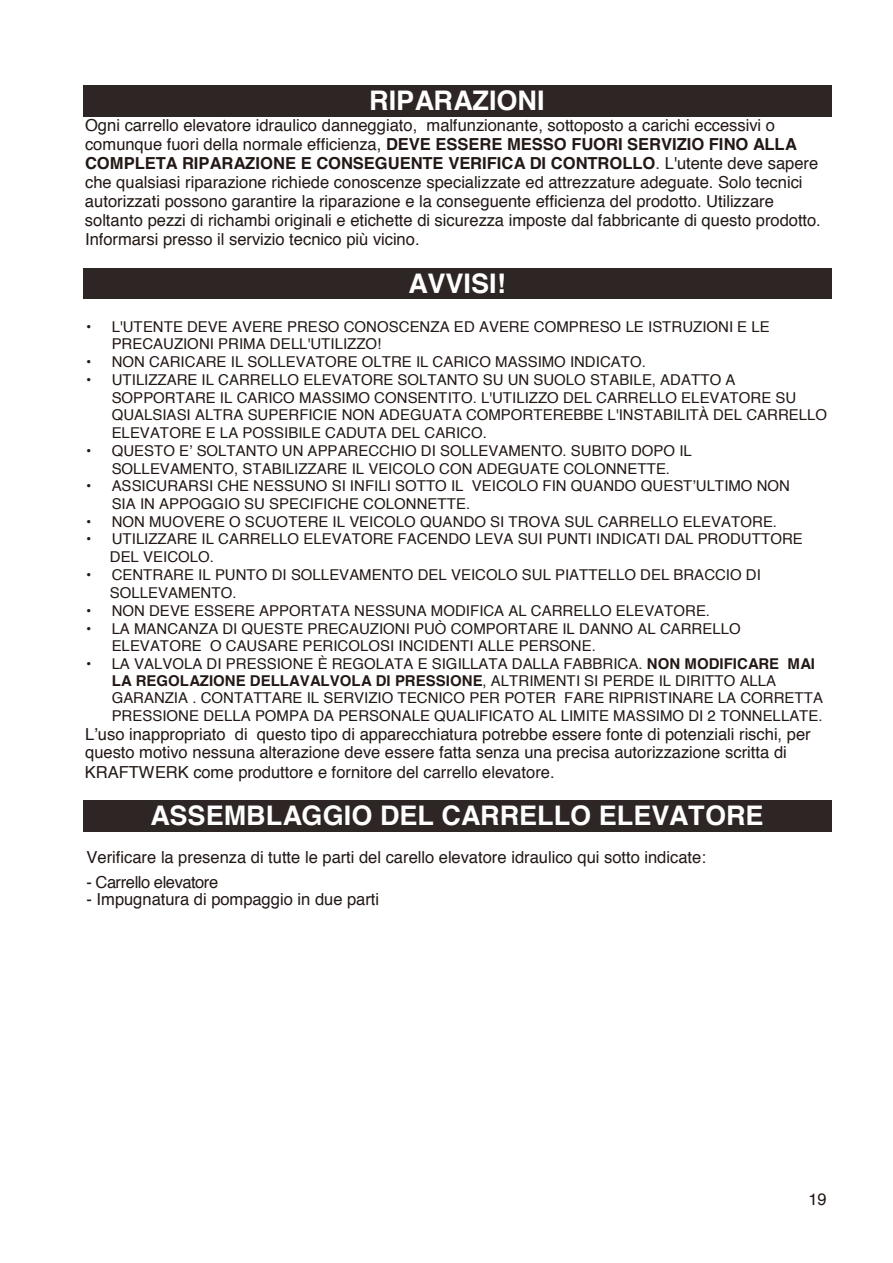
<style>
.page{position:relative;width:893px;height:1263px;background:#fff}
.page>*{position:absolute;margin:0;border:0;box-sizing:border-box;transform-origin:0 0}
.t1{font:700 27px "Helvetica";color:#fff}
.t2{font:16.5px/18.9px "Helvetica";color:#221815}
.t3{font:16.5px "Helvetica";letter-spacing:-.025em;color:#221815}
.t4{font:15px/17.7px "Helvetica";color:#221815}
.s1{font-weight:700}
</style>
<div class="page">
<div style="left:83px;top:85px;width:748px;height:31px;background:#2e2624"></div>
<div style="left:83px;top:268px;width:748px;height:31px;background:#2e2624"></div>
<div style="left:83px;top:800px;width:748px;height:31px;background:#2e2624"></div>
<h1 class="t1" style="left:369px;top:78px;width:177px">RIPARAZIONI</h1>
<p class="t2" style="left:85px;top:117px;width:737px">Ogni carrello elevatore idraulico danneggiato, malfunzionante, sottoposto a carichi eccessivi o comunque fuori della normale efficienza, <span class="s1">DEVE ESSERE MESSO FUORI SERVIZIO FINO ALLA COMPLETA RIPARAZIONE E CONSEGUENTE VERIFICA DI CONTROLLO</span>. L'utente deve sapere che qualsiasi riparazione richiede conoscenze specializzate ed attrezzature adeguate. Solo tecnici autorizzati possono garantire la riparazione e la conseguente efficienza del prodotto. Utilizzare soltanto pezzi di richambi originali e etichette di sicurezza imposte dal fabbricante di questo prodotto.<br>Informarsi presso il servizio tecnico più vicino.</p>
<h1 class="t1" style="left:408px;top:262px;width:99px">AVVISI!</h1>
<p class="t4" style="left:112px;top:318px;width:660px;text-indent:-26px">• L'UTENTE DEVE AVERE PRESO CONOSCENZA ED AVERE COMPRESO LE ISTRUZIONI E LE<br>PRECAUZIONI PRIMA DELL'UTILIZZO!</p>
<p class="t4" style="left:86px;top:354px;width:561px">• NON CARICARE IL SOLLEVATORE OLTRE IL CARICO MASSIMO INDICATO.</p>
<p class="t4" style="left:112px;top:371px;width:717px;text-indent:-26px">• UTILIZZARE IL CARRELLO ELEVATORE SOLTANTO SU UN SUOLO STABILE, ADATTO A SOPPORTARE IL CARICO MASSIMO CONSENTITO. L'UTILIZZO DEL CARRELLO ELEVATORE SU QUALSIASI ALTRA SUPERFICIE NON ADEGUATA COMPORTEREBBE L'INSTABILITÀ DEL CARRELLO ELEVATORE E LA POSSIBILE CADUTA DEL CARICO.</p>
<p class="t4" style="left:86px;top:443px;width:607px;text-align:center">• QUESTO Eʼ SOLTANTO UN APPARECCHIO DI SOLLEVAMENTO. SUBITO DOPO IL<br>SOLLEVAMENTO, STABILIZZARE IL VEICOLO CON ADEGUATE COLONNETTE.</p>
<p class="t4" style="left:112px;top:477px;width:680px;text-indent:-26px">• ASSICURARSI CHE NESSUNO SI INFILI SOTTO IL VEICOLO FIN QUANDO QUESTʼULTIMO NON<br>SIA IN APPOGGIO SU SPECIFICHE COLONNETTE.</p>
<p class="t4" style="left:86px;top:513px;width:692px">• NON MUOVERE O SCUOTERE IL VEICOLO QUANDO SI TROVA SUL CARRELLO ELEVATORE.</p>
<p class="t4" style="left:110px;top:531px;width:694px;text-indent:-24px">• UTILIZZARE IL CARRELLO ELEVATORE FACENDO LEVA SUI PUNTI INDICATI DAL PRODUTTORE<br>DEL VEICOLO.</p>
<p class="t4" style="left:110px;top:567px;width:652px;text-indent:-24px">• CENTRARE IL PUNTO DI SOLLEVAMENTO DEL VEICOLO SUL PIATTELLO DEL BRACCIO DI<br>SOLLEVAMENTO.</p>
<p class="t4" style="left:86px;top:602px;width:625px">• NON DEVE ESSERE APPORTATA NESSUNA MODIFICA AL CARRELLO ELEVATORE.</p>
<p class="t4" style="left:112px;top:620px;width:631px;line-height:17.1px;text-indent:-26px">• LA MANCANZA DI QUESTE PRECAUZIONI PUÒ COMPORTARE IL DANNO AL CARRELLO<br>ELEVATORE O CAUSARE PERICOLOSI INCIDENTI ALLE PERSONE.</p>
<p class="t4" style="left:112px;top:656px;width:713px;line-height:17.2px;text-indent:-26px">• LA VALVOLA DI PRESSIONE È REGOLATA E SIGILLATA DALLA FABBRICA. <span class="s1">NON MODIFICARE MAI LA REGOLAZIONE DELLAVALVOLA DI PRESSIONE</span>, ALTRIMENTI SI PERDE IL DIRITTO ALLA GARANZIA . CONTATTARE IL SERVIZIO TECNICO PER POTER FARE RIPRISTINARE LA CORRETTA PRESSIONE DELLA POMPA DA PERSONALE QUALIFICATO AL LIMITE MASSIMO DI 2 TONNELLATE.</p>
<p class="t2" style="left:85px;top:725px;width:727px">Lʼuso inappropriato di questo tipo di apparecchiatura potrebbe essere fonte di potenziali rischi, per questo motivo nessuna alterazione deve essere fatta senza una precisa autorizzazione scritta di<br>KRAFTWERK come produttore e fornitore del carrello elevatore.</p>
<h1 class="t1" style="left:150px;top:794px;width:615px">ASSEMBLAGGIO DEL CARRELLO ELEVATORE</h1>
<p class="t2" style="left:86px;top:848px;width:621px">Verificare la presenza di tutte le parti del carello elevatore idraulico qui sotto indicate:</p>
<p class="t3" style="left:86px;top:870px;width:133px">- Carrello elevatore</p>
<p class="t2" style="left:86px;top:890px;width:294px">- Impugnatura di pompaggio in due parti</p>
<p class="t2" style="left:808px;top:1190px;width:20px">19</p>
</div>
